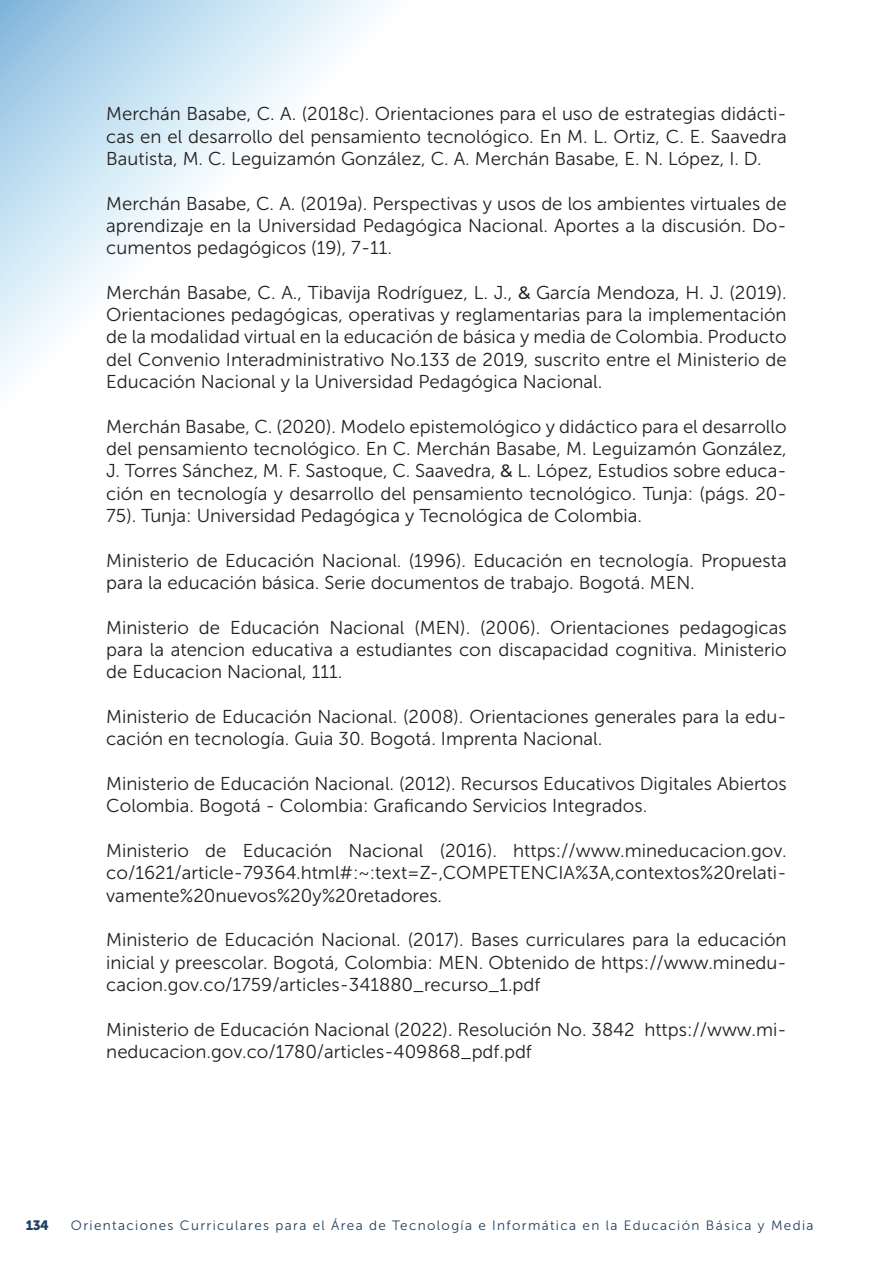
<style>
.page{position:relative;width:893px;height:1263px;background:#fff}
.page>*{position:absolute;margin:0;border:0;box-sizing:border-box;transform-origin:0 0}
.t1{font:18.6px/22.4px "Museo Sans 300";color:#231f20;text-align:justify}
.t2{font:13.5px "Museo Sans 300";letter-spacing:.1em;color:#20405f}
.t3{font:13.5px "Museo Sans 900";color:#20405f}
.s1{font-family:"Montserrat";font-weight:500;font-size:18px}
</style>
<div class="page">
<svg style="left:0;top:0;width:385px;height:385px"></svg>
<p class="t1" style="left:106px;top:103px;width:682px">Merchán Basabe, C. A. (2018c). Orientaciones para el uso de estrategias didácti&shy;cas en el desarrollo del pensamiento tecnológico. En M. L. Ortiz, C. E. Saavedra Bautista, M. C. Leguizamón González, C. A. Merchán Basabe, E. N. López, I. D.</p>
<p class="t1" style="left:106px;top:192px;width:682px">Merchán Basabe, C. A. (2019a). Perspectivas y usos de los ambientes virtuales de aprendizaje en la Universidad Pedagógica Nacional. Aportes a la discusión. Do&shy;cumentos pedagógicos (19), 7-11.</p>
<p class="t1" style="left:106px;top:281px;width:682px">Merchán Basabe, C. A., Tibavija Rodríguez, L. J., <span class="s1">&amp;</span> García Mendoza, H. J. (2019).<br>Orientaciones pedagógicas, operativas y reglamentarias para la implementación de la modalidad virtual en la educación de básica y media de Colombia. Producto del Convenio Interadministrativo No.133 de 2019, suscrito entre el Ministerio de Educación Nacional y la Universidad Pedagógica Nacional.</p>
<p class="t1" style="left:106px;top:415px;width:682px">Merchán Basabe, C. (2020). Modelo epistemológico y didáctico para el desarrollo del pensamiento tecnológico. En C. Merchán Basabe, M. Leguizamón González, J. Torres Sánchez, M. F. Sastoque, C. Saavedra, <span class="s1">&amp;</span> L. López, Estudios sobre educa&shy;ción en tecnología y desarrollo del pensamiento tecnológico. Tunja: (págs. 20- 75). Tunja: Universidad Pedagógica y Tecnológica de Colombia.</p>
<p class="t1" style="left:106px;top:549px;width:682px">Ministerio de Educación Nacional. (1996). Educación en tecnología. Propuesta para la educación básica. Serie documentos de trabajo. Bogotá. MEN.</p>
<p class="t1" style="left:106px;top:616px;width:682px">Ministerio de Educación Nacional (MEN). (2006). Orientaciones pedagogicas para la atencion educativa a estudiantes con discapacidad cognitiva. Ministerio de Educacion Nacional, 111.</p>
<p class="t1" style="left:106px;top:705px;width:682px">Ministerio de Educación Nacional. (2008). Orientaciones generales para la edu&shy;cación en tecnología. Guia 30. Bogotá. Imprenta Nacional.</p>
<p class="t1" style="left:106px;top:772px;width:682px">Ministerio de Educación Nacional. (2012). Recursos Educativos Digitales Abiertos<br>Colombia. Bogotá - Colombia: Graficando Servicios Integrados.</p>
<p class="t1" style="left:106px;top:839px;width:682px">Ministerio de Educación Nacional (2016). https://www.mineducacion.gov. co/1621/article-79364.html#:~:text=Z-,COMPETENCIA%3A,contextos%20relati&shy;vamente%20nuevos%20y%20retadores.</p>
<p class="t1" style="left:106px;top:929px;width:682px">Ministerio de Educación Nacional. (2017). Bases curriculares para la educación inicial y preescolar. Bogotá, Colombia: MEN. Obtenido de https://www.minedu&shy;cacion.gov.co/1759/articles-341880_recurso_1.pdf</p>
<p class="t1" style="left:106px;top:1018px;width:682px">Ministerio de Educación Nacional (2022). Resolución No. 3842 https://www.mi&shy;neducacion.gov.co/1780/articles-409868_pdf.pdf</p>
<p class="t3" style="left:26px;top:1217px;width:25px">134</p>
<p class="t2" style="left:71px;top:1217px;width:744px">Orientaciones Curriculares para el Área de Tecnología e Informática en la Educación Básica y Media</p>
</div>
